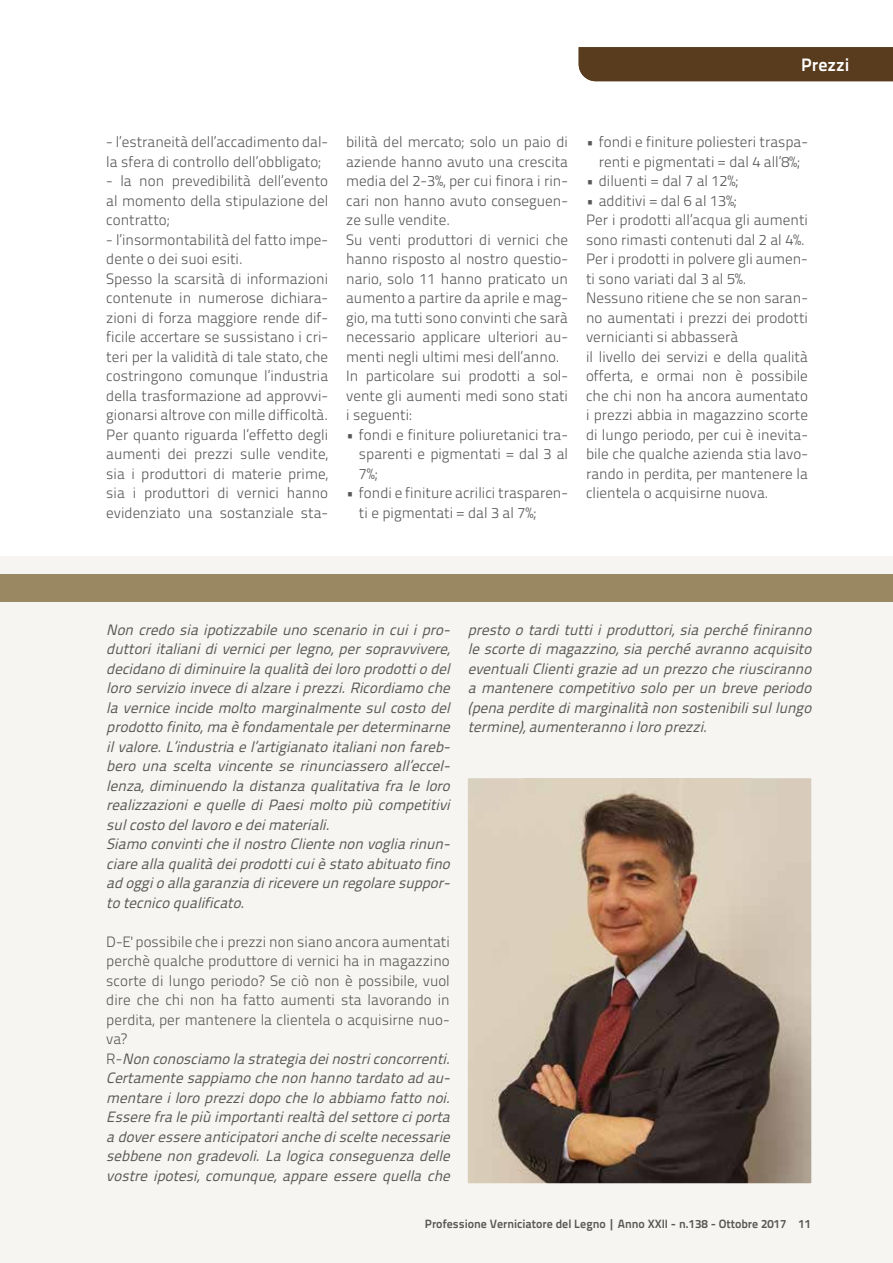
<style>
.page{position:relative;width:893px;height:1263px;background:#fff}
.page>*{position:absolute;margin:0;border:0;box-sizing:border-box;transform-origin:0 0}
.t1{font:700 18px "Titillium Text 22 L";color:#fff}
.t2{font:300 15px/19.5px "Titillium Text 22 L";color:#575756}
.t3{font:italic 15px/19.5px "Titillium Text 22 L Rg";color:#575756;text-align:justify}
.t4{font:700 12px "Titillium Text 22 L";color:#575756}
.s1{font-family:"Titillium Text 22 L";font-weight:300;font-style:normal}
</style>
<div class="page">
<div style="left:0;top:557px;width:893px;height:706px;background:#f6f5f1"></div>
<img style="left:468px;top:778px;width:343px;height:405px">
<div style="left:0;top:574px;width:893px;height:28px;background:#998862"></div>
<div style="left:579px;top:47px;width:314px;height:34px;background:#593b1d"></div>
<p class="t1" style="left:801px;top:51px;width:50px">Prezzi</p>
<p class="t2" style="left:106px;top:131px;width:223px">- l’estraneità dell’accadimento dal&shy;la sfera di controllo dell’obbligato;</p>
<p class="t2" style="left:106px;top:170px;width:223px;text-align:justify">- la non prevedibilità dell’evento al momento della stipulazione del contratto;</p>
<p class="t2" style="left:106px;top:229px;width:223px">- l’insormontabilità del fatto impe&shy;dente o dei suoi esiti.<br>Spesso la scarsità di informazioni contenute in numerose dichiara&shy;zioni di forza maggiore rende dif&shy;ficile accertare se sussistano i cri&shy;teri per la validità di tale stato, che costringono comunque l’industria della trasformazione ad approvvi&shy;gionarsi altrove con mille difficoltà.<br>Per quanto riguarda l’effetto degli aumenti dei prezzi sulle vendite, sia i produttori di materie prime, sia i produttori di vernici hanno evidenziato una sostanziale sta-</p>
<p class="t2" style="left:346px;top:131px;width:223px">bilità del mercato; solo un paio di aziende hanno avuto una crescita media del 2-3%, per cui finora i rin&shy;cari non hanno avuto conseguen&shy;ze sulle vendite.<br>Su venti produttori di vernici che hanno risposto al nostro questio&shy;nario, solo 11 hanno praticato un aumento a partire da aprile e mag&shy;gio, ma tutti sono convinti che sarà necessario applicare ulteriori au&shy;menti negli ultimi mesi dell’anno.<br>In particolare sui prodotti a sol&shy;vente gli aumenti medi sono stati i seguenti:</p>
<p class="t2" style="left:359px;top:424px;width:211px;text-align:justify;text-indent:-13px">• fondi e finiture poliuretanici tra&shy;sparenti e pigmentati = dal 3 al 7%;</p>
<p class="t2" style="left:359px;top:482px;width:211px;text-indent:-13px">• fondi e finiture acrilici trasparen&shy;ti e pigmentati = dal 3 al 7%;</p>
<p class="t2" style="left:586px;top:131px;width:223px;text-align:center">• fondi e finiture poliesteri traspa&shy;renti e pigmentati = dal 4 all’8%;</p>
<p class="t2" style="left:586px;top:170px;width:154px">• diluenti = dal 7 al 12%;</p>
<p class="t2" style="left:586px;top:190px;width:223px">• additivi = dal 6 al 13%;<br>Per i prodotti all’acqua gli aumenti sono rimasti contenuti dal 2 al 4%.<br>Per i prodotti in polvere gli aumen&shy;ti sono variati dal 3 al 5%.<br>Nessuno ritiene che se non saran&shy;no aumentati i prezzi dei prodotti vernicianti si abbasserà<br>il livello dei servizi e della qualità offerta, e ormai non è possibile che chi non ha ancora aumentato i prezzi abbia in magazzino scorte di lungo periodo, per cui è inevita&shy;bile che qualche azienda stia lavo&shy;rando in perdita, per mantenere la clientela o acquisirne nuova.</p>
<p class="t3" style="left:106px;top:619px;width:345px;text-align:left">Non credo sia ipotizzabile uno scenario in cui i pro&shy;duttori italiani di vernici per legno, per sopravvivere, decidano di diminuire la qualità dei loro prodotti o del loro servizio invece di alzare i prezzi. Ricordiamo che la vernice incide molto marginalmente sul costo del prodotto finito, ma è fondamentale per determinarne il valore. L’industria e l’artigianato italiani non fareb&shy;bero una scelta vincente se rinunciassero all’eccel&shy;lenza, diminuendo la distanza qualitativa fra le loro realizzazioni e quelle di Paesi molto più competitivi sul costo del lavoro e dei materiali.<br>Siamo convinti che il nostro Cliente non voglia rinun&shy;ciare alla qualità dei prodotti cui è stato abituato fino ad oggi o alla garanzia di ricevere un regolare suppor&shy;to tecnico qualificato.</p>
<p class="t2" style="left:106px;top:931px;width:345px;text-align:justify">D-E' possibile che i prezzi non siano ancora aumentati perchè qualche produttore di vernici ha in magazzino scorte di lungo periodo? Se ciò non è possibile, vuol dire che chi non ha fatto aumenti sta lavorando in perdita, per mantenere la clientela o acquisirne nuo&shy;va?</p>
<p class="t3" style="left:106px;top:1048px;width:345px"><span class="s1">R-</span>Non conosciamo la strategia dei nostri concorrenti.<br>Certamente sappiamo che non hanno tardato ad au&shy;mentare i loro prezzi dopo che lo abbiamo fatto noi.<br>Essere fra le più importanti realtà del settore ci porta a dover essere anticipatori anche di scelte necessarie sebbene non gradevoli. La logica conseguenza delle vostre ipotesi, comunque, appare essere quella che</p>
<p class="t3" style="left:468px;top:619px;width:345px">presto o tardi tutti i produttori, sia perché finiranno le scorte di magazzino, sia perché avranno acquisito eventuali Clienti grazie ad un prezzo che riusciranno a mantenere competitivo solo per un breve periodo (pena perdite di marginalità non sostenibili sul lungo termine), aumenteranno i loro prezzi.</p>
<p class="t4" style="left:425px;top:1215px;width:388px">Professione Verniciatore del Legno | Anno XXII - n.138 - Ottobre 2017 11</p>
</div>
